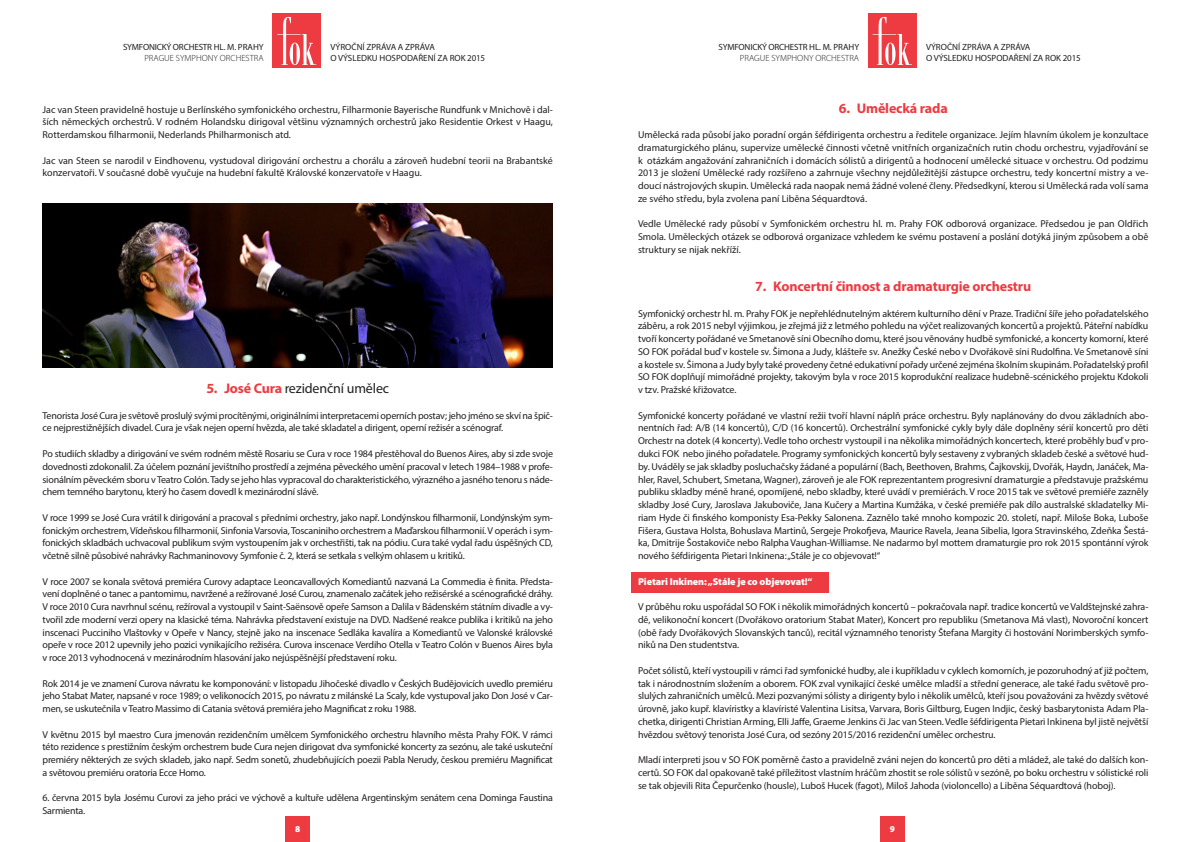
<style>
.page{position:relative;width:1191px;height:842px;background:#fff}
.page>*{position:absolute;margin:0;border:0;box-sizing:border-box;transform-origin:0 0}
.t1{font:700 14px "Myriad Pro";letter-spacing:-.01em;color:#ee3a41}
.t2{font:14px "Myriad Pro";letter-spacing:-.01em;color:#231f20}
.t3{font:10px/12.8px "Myriad Pro";letter-spacing:-.015em;color:#231f20;text-align:justify}
.t4{font:900 10px "Myriad Pro";letter-spacing:-.01em;color:#fff}
.t5{font:9px/10.8px "Myriad Pro";color:#231f20}
.t6{font:9px "Myriad Pro";letter-spacing:-.02em;color:#231f20}
.t7{font:300 9px "Myriad Pro";color:#231f20}
.t8{font:900 9px "Myriad Pro";color:#fff}
.s1{font-weight:700;color:#ee3a41}
</style>
<div class="page">
<div style="left:868px;top:13px;width:48px;height:55px;background:#ee3a41"></div>
<svg style="left:872px;top:17px;width:39px;height:48px"></svg>
<div style="left:272px;top:13px;width:49px;height:55px;background:#ee3a41"></div>
<svg style="left:277px;top:17px;width:39px;height:48px"></svg>
<div style="left:880px;top:816px;width:24px;height:26px;background:#ee3a41"></div>
<div style="left:285px;top:816px;width:25px;height:26px;background:#ee3a41"></div>
<div style="left:631px;top:571px;width:197px;height:21px;background:#ee3a41"></div>
<img style="left:43px;top:203px;width:510px;height:165px">
<p class="t6" style="left:123px;top:41px;width:142px">SYMFONICKÝ ORCHESTR HL. M. PRAHY</p>
<p class="t7" style="left:144px;top:53px;width:121px">PRAGUE SYMPHONY ORCHESTRA</p>
<p class="t5" style="left:330px;top:41px;width:156px">VÝROČNÍ ZPRÁVA A ZPRÁVA<br>O VÝSLEDKU HOSPODAŘENÍ ZA ROK 2015</p>
<p class="t3" style="left:43px;top:103px;width:512px">Jac van Steen pravidelně hostuje u Berlínského symfonického orchestru, Filharmonie Bayerische Rundfunk v Mnichově i dal&shy;ších německých orchestrů. V rodném Holandsku dirigoval většinu významných orchestrů jako Residentie Orkest v Haagu, Rotterdamskou filharmonii, Nederlands Philharmonisch atd.</p>
<p class="t3" style="left:43px;top:154px;width:512px">Jac van Steen se narodil v Eindhovenu, vystudoval dirigování orchestru a chorálu a zároveň hudební teorii na Brabantské konzervatoři. V současné době vyučuje na hudební fakultě Královské konzervatoře v Haagu.</p>
<p class="t2" style="left:206px;top:380px;width:184px"><span class="s1">5. José Cura</span> rezidenční umělec</p>
<p class="t3" style="left:43px;top:409px;width:512px">Tenorista José Cura je světově proslulý svými procítěnými, originálními interpretacemi operních postav; jeho jméno se skví na špič&shy;ce nejprestižnějších divadel. Cura je však nejen operní hvězda, ale také skladatel a dirigent, operní režisér a scénograf.</p>
<p class="t3" style="left:43px;top:447px;width:512px">Po studiích skladby a dirigování ve svém rodném městě Rosariu se Cura v roce 1984 přestěhoval do Buenos Aires, aby si zde svoje dovednosti zdokonalil. Za účelem poznání jevištního prostředí a zejména pěveckého umění pracoval v letech 1984–1988 v profe&shy;sionálním pěveckém sboru v Teatro Colón. Tady se jeho hlas vypracoval do charakteristického, výrazného a jasného tenoru s náde&shy;chem temného barytonu, který ho časem dovedl k mezinárodní slávě.</p>
<p class="t3" style="left:43px;top:511px;width:512px">V roce 1999 se José Cura vrátil k dirigování a pracoval s předními orchestry, jako např. Londýnskou filharmonií, Londýnským sym&shy;fonickým orchestrem, Vídeňskou filharmonií, Sinfonia Varsovia, Toscaniniho orchestrem a Maďarskou filharmonií. V operách i sym&shy;fonických skladbách uchvacoval publikum svým vystoupením jak v orchestřišti, tak na pódiu. Cura také vydal řadu úspěšných CD, včetně silně působivé nahrávky Rachmaninovovy Symfonie č. 2, která se setkala s velkým ohlasem u kritiků.</p>
<p class="t3" style="left:43px;top:575px;width:512px">V roce 2007 se konala světová premiéra Curovy adaptace Leoncavallových Komediantů nazvaná La Commedia è finita. Předsta&shy;vení doplněné o tanec a pantomimu, navržené a režírované José Curou, znamenalo začátek jeho režisérské a scénografické dráhy.<br>V roce 2010 Cura navrhnul scénu, režíroval a vystoupil v Saint-Saënsově opeře Samson a Dalila v Bádenském státním divadle a vy&shy;tvořil zde moderní verzi opery na klasické téma. Nahrávka představení existuje na DVD. Nadšené reakce publika i kritiků na jeho inscenaci Pucciniho Vlaštovky v Opeře v Nancy, stejně jako na inscenace Sedláka kavalíra a Komediantů ve Valonské královské opeře v roce 2012 upevnily jeho pozici vynikajícího režiséra. Curova inscenace Verdiho Otella v Teatro Colón v Buenos Aires byla v roce 2013 vyhodnocená v mezinárodním hlasování jako nejúspěšnější představení roku.</p>
<p class="t3" style="left:43px;top:677px;width:512px">Rok 2014 je ve znamení Curova návratu ke komponování: v listopadu Jihočeské divadlo v Českých Budějovicích uvedlo premiéru jeho Stabat Mater, napsané v roce 1989; o velikonocích 2015, po návratu z milánské La Scaly, kde vystupoval jako Don José v Car&shy;men, se uskutečnila v Teatro Massimo di Catania světová premiéra jeho Magnificat z roku 1988.</p>
<p class="t3" style="left:43px;top:728px;width:512px">V květnu 2015 byl maestro Cura jmenován rezidenčním umělcem Symfonického orchestru hlavního města Prahy FOK. V rámci této rezidence s prestižním českým orchestrem bude Cura nejen dirigovat dva symfonické koncerty za sezónu, ale také uskuteční premiéry některých ze svých skladeb, jako např. Sedm sonetů, zhudebňujících poezii Pabla Nerudy, českou premiéru Magnificat a světovou premiéru oratoria Ecce Homo.</p>
<p class="t3" style="left:43px;top:791px;width:512px">6. června 2015 byla Josému Curovi za jeho práci ve výchově a kultuře udělena Argentinským senátem cena Dominga Faustina<br>Sarmienta.</p>
<p class="t6" style="left:718px;top:41px;width:142px">SYMFONICKÝ ORCHESTR HL. M. PRAHY</p>
<p class="t7" style="left:740px;top:53px;width:121px">PRAGUE SYMPHONY ORCHESTRA</p>
<p class="t5" style="left:926px;top:41px;width:156px">VÝROČNÍ ZPRÁVA A ZPRÁVA<br>O VÝSLEDKU HOSPODAŘENÍ ZA ROK 2015</p>
<p class="t1" style="left:838px;top:99px;width:111px">6. Umělecká rada</p>
<p class="t3" style="left:638px;top:128px;width:512px">Umělecká rada působí jako poradní orgán šéfdirigenta orchestru a ředitele organizace. Jejím hlavním úkolem je konzultace dramaturgického plánu, supervize umělecké činnosti včetně vnitřních organizačních rutin chodu orchestru, vyjadřování se k otázkám angažování zahraničních i domácích sólistů a dirigentů a hodnocení umělecké situace v orchestru. Od podzimu 2013 je složení Umělecké rady rozšířeno a zahrnuje všechny nejdůležitější zástupce orchestru, tedy koncertní mistry a ve&shy;doucí nástrojových skupin. Umělecká rada naopak nemá žádné volené členy. Předsedkyní, kterou si Umělecká rada volí sama ze svého středu, byla zvolena paní Liběna Séquardtová.</p>
<p class="t3" style="left:638px;top:217px;width:512px">Vedle Umělecké rady působí v Symfonickém orchestru hl. m. Prahy FOK odborová organizace. Předsedou je pan Oldřich Smola. Uměleckých otázek se odborová organizace vzhledem ke svému postavení a poslání dotýká jiným způsobem a obě struktury se nijak nekříží.</p>
<p class="t1" style="left:755px;top:277px;width:277px">7. Koncertní činnost a dramaturgie orchestru</p>
<p class="t3" style="left:638px;top:307px;width:512px">Symfonický orchestr hl. m. Prahy FOK je nepřehlédnutelným aktérem kulturního dění v Praze. Tradiční šíře jeho pořadatelského záběru, a rok 2015 nebyl výjimkou, je zřejmá již z letmého pohledu na výčet realizovaných koncertů a projektů. Páteřní nabídku tvoří koncerty pořádané ve Smetanově síni Obecního domu, které jsou věnovány hudbě symfonické, a koncerty komorní, které SO FOK pořádal buď v kostele sv. Šimona a Judy, klášteře sv. Anežky České nebo v Dvořákově síni Rudolfina. Ve Smetanově síni a kostele sv. Šimona a Judy byly také provedeny četné edukativní pořady určené zejména školním skupinám. Pořadatelský profil SO FOK doplňují mimořádné projekty, takovým byla v roce 2015 koprodukční realizace hudebně-scénického projektu Kdokoli v tzv. Pražské křižovatce.</p>
<p class="t3" style="left:638px;top:409px;width:512px">Symfonické koncerty pořádané ve vlastní režii tvoří hlavní náplň práce orchestru. Byly naplánovány do dvou základních abo&shy;nentních řad: A/B (14 koncertů), C/D (16 koncertů). Orchestrální symfonické cykly byly dále doplněny sérií koncertů pro děti Orchestr na dotek (4 koncerty). Vedle toho orchestr vystoupil i na několika mimořádných koncertech, které proběhly buď v pro&shy;dukci FOK nebo jiného pořadatele. Programy symfonických koncertů byly sestaveny z vybraných skladeb české a světové hud&shy;by. Uváděly se jak skladby posluchačsky žádané a populární (Bach, Beethoven, Brahms, Čajkovskij, Dvořák, Haydn, Janáček, Ma&shy;hler, Ravel, Schubert, Smetana, Wagner), zároveň je ale FOK reprezentantem progresivní dramaturgie a představuje pražskému publiku skladby méně hrané, opomíjené, nebo skladby, které uvádí v premiérách. V roce 2015 tak ve světové premiéře zazněly skladby José Cury, Jaroslava Jakuboviče, Jana Kučery a Martina Kumžáka, v české premiéře pak dílo australské skladatelky Mi&shy;riam Hyde či finského komponisty Esa-Pekky Salonena. Zaznělo také mnoho kompozic 20. století, např. Miloše Boka, Luboše Fišera, Gustava Holsta, Bohuslava Martinů, Sergeje Prokofjeva, Maurice Ravela, Jeana Sibelia, Igora Stravinského, Zdeňka Šestá&shy;ka, Dmitrije Šostakoviče nebo Ralpha Vaughan-Williamse. Ne nadarmo byl mottem dramaturgie pro rok 2015 spontánní výrok nového šéfdirigenta Pietari Inkinena: „Stále je co objevovat!“</p>
<p class="t4" style="left:638px;top:574px;width:176px">Pietari Inkinen: „Stále je co objevovat!“</p>
<p class="t3" style="left:638px;top:600px;width:512px">V průběhu roku uspořádal SO FOK i několik mimořádných koncertů – pokračovala např. tradice koncertů ve Valdštejnské zahra&shy;dě, velikonoční koncert (Dvořákovo oratorium Stabat Mater), Koncert pro republiku (Smetanova Má vlast), Novoroční koncert (obě řady Dvořákových Slovanských tanců), recitál významného tenoristy Štefana Margity či hostování Norimberských symfo&shy;niků na Den studentstva.</p>
<p class="t3" style="left:638px;top:664px;width:512px">Počet sólistů, kteří vystoupili v rámci řad symfonické hudby, ale i kupříkladu v cyklech komorních, je pozoruhodný ať již počtem, tak i národnostním složením a oborem. FOK zval vynikající české umělce mladší a střední generace, ale také řadu světově pro&shy;slulých zahraničních umělců. Mezi pozvanými sólisty a dirigenty bylo i několik umělců, kteří jsou považováni za hvězdy světové úrovně, jako kupř. klavíristky a klavíristé Valentina Lisitsa, Varvara, Boris Giltburg, Eugen Indjic, český basbarytonista Adam Pla&shy;chetka, dirigenti Christian Arming, Elli Jaffe, Graeme Jenkins či Jac van Steen. Vedle šéfdirigenta Pietari Inkinena byl jistě největší hvězdou světový tenorista José Cura, od sezóny 2015/2016 rezidenční umělec orchestru.</p>
<p class="t3" style="left:638px;top:753px;width:512px">Mladí interpreti jsou v SO FOK poměrně často a pravidelně zváni nejen do koncertů pro děti a mládež, ale také do dalších kon&shy;certů. SO FOK dal opakovaně také příležitost vlastním hráčům zhostit se role sólistů v sezóně, po boku orchestru v sólistické roli se tak objevili Rita Čepurčenko (housle), Luboš Hucek (fagot), Miloš Jahoda (violoncello) a Liběna Séquardtová (hoboj).</p>
<p class="t8" style="left:295px;top:823px;width:7px">8</p>
<p class="t8" style="left:889px;top:823px;width:7px">9</p>
</div>
